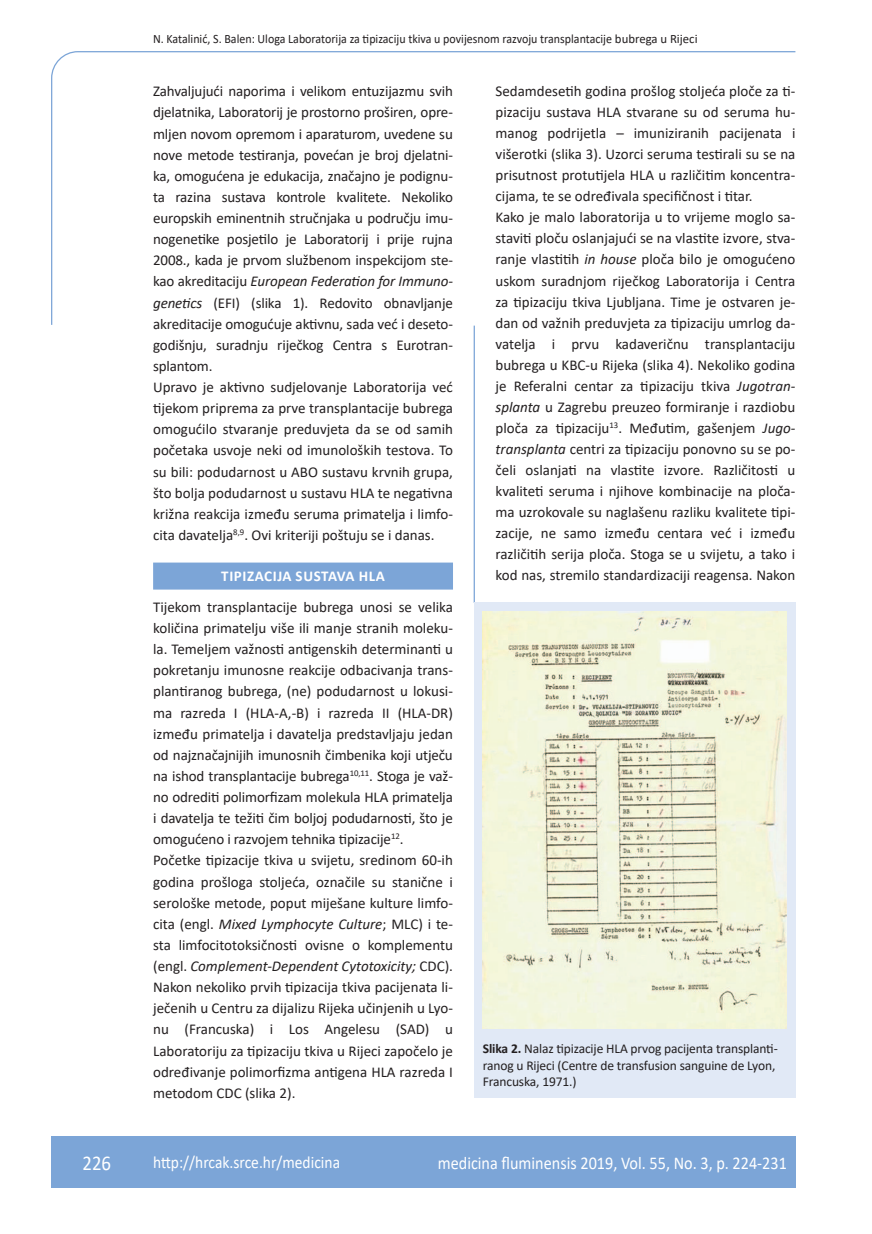
<style>
.page{position:relative;width:872px;height:1234px;background:#fff}
.page>*{position:absolute;margin:0;border:0;box-sizing:border-box;transform-origin:0 0}
.t1{font:21px "Calibri";color:#fff;scale:.9 1}
.t2{font:18px "Calibri";color:#fff;scale:.9 1}
.t3{font:17.25px "Calibri";color:#fff;scale:.9 1}
.osnovni_tekst{font:15px/21.1px "Calibri";color:#231f20;text-align:justify}
.naslov_ruler{font:700 15px "Calibri";letter-spacing:.04em;color:#fff}
.potpis_slika{font:13.5px/16.5px "Calibri";letter-spacing:-.01em;color:#231f20}
.glava{font:12.75px "Calibri";color:#231f20;scale:.94 1}
.s1{font-style:italic}
.s2{font-weight:700}
</style>
<div class="page">
<svg style="left:51px;top:51px;width:745px;height:274px"></svg>
<hr style="left:473px;top:325px;width:2px;height:277px;background:#7ca5d7">
<div style="left:51px;top:1135px;width:744px;height:51px;background:#7ca5d7"></div>
<div style="left:153px;top:562px;width:300px;height:27px;background:#7ca5d7"></div>
<div style="left:474px;top:602px;width:321px;height:495px;background:#e1e9f6"></div>
<img style="left:483px;top:611px;width:304px;height:416px">
<p class="glava" style="left:153px;top:29px;width:581px">N. Katalinić, S. Balen: Uloga Laboratorija za tipizaciju tkiva u povijesnom razvoju transplantacije bubrega u Rijeci</p>
<p class="osnovni_tekst" style="left:153px;top:80px;width:301px">Zahvaljujući naporima i velikom entuzijazmu svih djelatnika, Laboratorij je prostorno proširen, opre&shy;mljen novom opremom i aparaturom, uvedene su nove metode testiranja, povećan je broj djelatni&shy;ka, omogućena je edukacija, značajno je podignu&shy;ta razina sustava kontrole kvalitete. Nekoliko europskih eminentnih stručnjaka u području imu&shy;nogenetike posjetilo je Laboratorij i prije rujna 2008., kada je prvom službenom inspekcijom ste&shy;kao akreditaciju <span class="s1">European Federation for Immuno&shy;genetics</span> (EFI) (slika 1). Redovito obnavljanje akreditacije omogućuje aktivnu, sada već i deseto&shy;godišnju, suradnju riječkog Centra s Eurotran&shy;splantom.</p>
<p class="osnovni_tekst" style="left:153px;top:376px;width:301px">Upravo je aktivno sudjelovanje Laboratorija već tijekom priprema za prve transplantacije bubrega omogućilo stvaranje preduvjeta da se od samih početaka usvoje neki od imunoloških testova. To su bili: podudarnost u ABO sustavu krvnih grupa, što bolja podudarnost u sustavu HLA te negativna križna reakcija između seruma primatelja i limfo&shy;cita davatelja<sup>8,9</sup>. Ovi kriteriji poštuju se i danas.</p>
<p class="naslov_ruler" style="left:221px;top:565px;width:165px">TIPIZACIJA SUSTAVA HLA</p>
<p class="osnovni_tekst" style="left:153px;top:596px;width:301px">Tijekom transplantacije bubrega unosi se velika količina primatelju više ili manje stranih moleku&shy;la. Temeljem važnosti antigenskih determinanti u pokretanju imunosne reakcije odbacivanja trans&shy;plantiranog bubrega, (ne) podudarnost u lokusi&shy;ma razreda I (HLA-A,-B) i razreda II (HLA-DR) između primatelja i davatelja predstavljaju jedan od najznačajnijih imunosnih čimbenika koji utječu na ishod transplantacije bubrega<sup>10,11</sup>. Stoga je važ&shy;no odrediti polimorfizam molekula HLA primatelja i davatelja te težiti čim boljoj podudarnosti, što je omogućeno i razvojem tehnika tipizacije<sup>12</sup>.</p>
<p class="osnovni_tekst" style="left:153px;top:849px;width:301px">Početke tipizacije tkiva u svijetu, sredinom 60-ih godina prošloga stoljeća, označile su stanične i serološke metode, poput miješane kulture limfo&shy;cita (engl. <span class="s1">Mixed Lymphocyte Culture</span>; MLC) i te&shy;sta limfocitotoksičnosti ovisne o komplementu (engl. <span class="s1">Complement-Dependent Cytotoxicity;</span> CDC).<br>Nakon nekoliko prvih tipizacija tkiva pacijenata li&shy;ječenih u Centru za dijalizu Rijeka učinjenih u Lyo&shy;nu (Francuska) i Los Angelesu (SAD) u Laboratoriju za tipizaciju tkiva u Rijeci započelo je određivanje polimorfizma antigena HLA razreda I metodom CDC (slika 2).</p>
<p class="osnovni_tekst" style="left:495px;top:80px;width:301px">Sedamdesetih godina prošlog stoljeća ploče za ti&shy;pizaciju sustava HLA stvarane su od seruma hu&shy;manog podrijetla – imuniziranih pacijenata i višerotki (slika 3). Uzorci seruma testirali su se na prisutnost protutijela HLA u različitim koncentra&shy;cijama, te se određivala specifičnost i titar.</p>
<p class="osnovni_tekst" style="left:495px;top:206px;width:301px">Kako je malo laboratorija u to vrijeme moglo sa&shy;staviti ploču oslanjajući se na vlastite izvore, stva&shy;ranje vlastitih <span class="s1">in house</span> ploča bilo je omogućeno uskom suradnjom riječkog Laboratorija i Centra za tipizaciju tkiva Ljubljana. Time je ostvaren je&shy;dan od važnih preduvjeta za tipizaciju umrlog da&shy;vatelja i prvu kadaveričnu transplantaciju bubrega u KBC-u Rijeka (slika 4). Nekoliko godina je Referalni centar za tipizaciju tkiva <span class="s1">Jugotran&shy;splanta</span> u Zagrebu preuzeo formiranje i razdiobu ploča za tipizaciju<sup>13</sup>. Međutim, gašenjem <span class="s1">Jugo&shy;transplanta</span> centri za tipizaciju ponovno su se po&shy;čeli oslanjati na vlastite izvore. Različitosti u kvaliteti seruma i njihove kombinacije na ploča&shy;ma uzrokovale su naglašenu razliku kvalitete tipi&shy;zacije, ne samo između centara već i između različitih serija ploča. Stoga se u svijetu, a tako i kod nas, stremilo standardizaciji reagensa. Nakon</p>
<p class="potpis_slika" style="left:483px;top:1039px;width:296px"><span class="s2">Slika 2.</span> Nalaz tipizacije HLA prvog pacijenta transplanti&shy;ranog u Rijeci (Centre de transfusion sanguine de Lyon,<br>Francuska, 1971.)</p>
<p class="t1" style="left:82px;top:1147px;width:33px">226</p>
<p class="t3" style="left:153px;top:1149px;width:209px">http://hrcak.srce.hr/medicina</p>
<p class="t2" style="left:438px;top:1149px;width:389px">medicina fluminensis 2019, Vol. 55, No. 3, p. 224-231</p>
</div>
